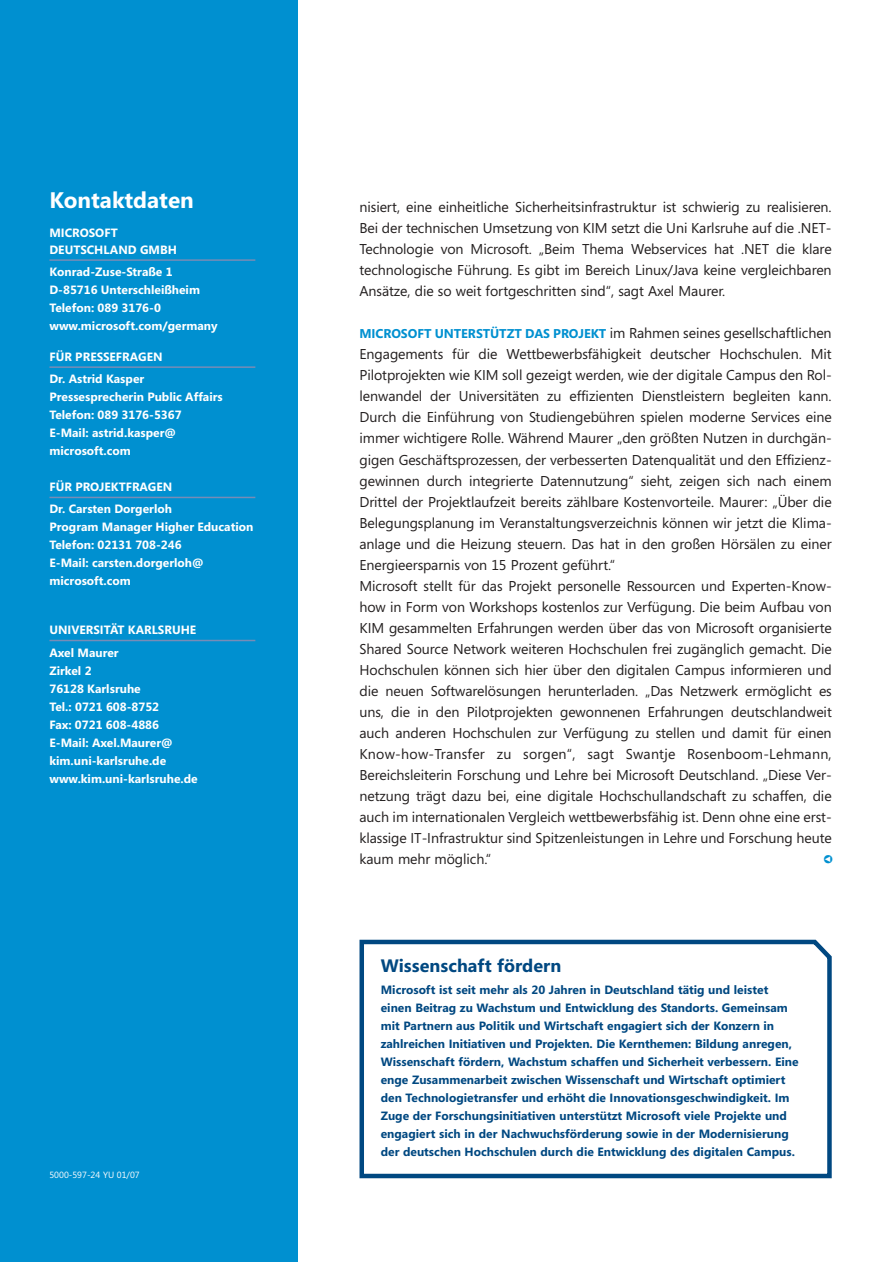
<style>
.page{position:relative;width:893px;height:1262px;background:#fff}
.page>*{position:absolute;margin:0;border:0;box-sizing:border-box;transform-origin:0 0}
.t1{font:700 22.5px "Segoe";color:#fff}
.t2{font:700 18px "Segoe";color:#004881}
.t3{font:14.25px/21px "Segoe";letter-spacing:-.005em;color:#231f1f;text-align:justify}
.t4{font:700 12px/18px "Segoe";color:#004881}
.t5{font:700 12px/18px "Segoe";color:#fff}
.t6{font:9px "Segoe";color:#fff}
.s1{font-weight:700;font-size:12.75px;color:#0090d0}
</style>
<div class="page">
<div style="left:0;top:0;width:298px;height:1261px;background:#0090d0"></div>
<hr style="left:49px;top:259px;width:206px;height:2px;background:#778cb6">
<hr style="left:49px;top:366px;width:206px;height:2px;background:#778cb6">
<hr style="left:49px;top:496px;width:206px;height:2px;background:#778cb6">
<hr style="left:49px;top:640px;width:206px;height:1px;background:#778cb6">
<svg style="left:359px;top:939px;width:472px;height:239px"></svg>
<h1 class="t1" style="left:49px;top:192px;width:146px">Kontaktdaten</h1>
<p class="t5" style="left:49px;top:226px;width:129px;line-height:16.5px">MICROSOFT<br>DEUTSCHLAND GMBH</p>
<p class="t5" style="left:49px;top:264px;width:170px">Konrad-Zuse-Straße 1<br>D-85716 Unterschleißheim<br>Telefon: 089 3176-0 www.microsoft.com/germany</p>
<p class="t5" style="left:49px;top:347px;width:115px;line-height:22.2px">FÜR PRESSEFRAGEN<br>Dr. Astrid Kasper</p>
<p class="t5" style="left:49px;top:389px;width:175px">Pressesprecherin Public Affairs<br>Telefon: 089 3176-5367<br>E-Mail: astrid.kasper@ microsoft.com</p>
<p class="t5" style="left:49px;top:477px;width:124px;line-height:22.2px">FÜR PROJEKTFRAGEN<br>Dr. Carsten Dorgerloh</p>
<p class="t5" style="left:49px;top:519px;width:205px">Program Manager Higher Education<br>Telefon: 02131 708-246<br>E-Mail: carsten.dorgerloh@ microsoft.com</p>
<p class="t5" style="left:49px;top:620px;width:148px;line-height:22.2px">UNIVERSITÄT KARLSRUHE<br>Axel Maurer</p>
<p class="t5" style="left:49px;top:662px;width:150px">Zirkel 2<br>76128 Karlsruhe<br>Tel.: 0721 608-8752<br>Fax: 0721 608-4886<br>E-Mail: Axel.Maurer@ kim.uni-karlsruhe.de www.kim.uni-karlsruhe.de</p>
<p class="t6" style="left:49px;top:1172px;width:92px">5000-597-24 YU 01/07</p>
<p class="t3" style="left:359px;top:198px;width:473px">nisiert, eine einheitliche Sicherheitsinfrastruktur ist schwierig zu realisieren.<br>Bei der technischen Umsetzung von KIM setzt die Uni Karlsruhe auf die .NET-Technologie von Microsoft. „Beim Thema Webservices hat .NET die klare technologische Führung. Es gibt im Bereich Linux/Java keine vergleichbaren Ansätze, die so weit fortgeschritten sind“, sagt Axel Maurer.</p>
<p class="t3" style="left:359px;top:324px;width:474px;text-align:left"><span class="s1">MICROSOFT UNTERSTÜTZT DAS PROJEKT</span> im Rahmen seines gesellschaftlichen Engagements für die Wettbewerbsfähigkeit deutscher Hochschulen. Mit Pilotprojekten wie KIM soll gezeigt werden, wie der digitale Campus den Rol&shy;lenwandel der Universitäten zu effizienten Dienstleistern begleiten kann.<br>Durch die Einführung von Studiengebühren spielen moderne Services eine immer wichtigere Rolle. Während Maurer „den größten Nutzen in durchgän&shy;gigen Geschäftsprozessen, der verbesserten Datenqualität und den Effizienz&shy;gewinnen durch integrierte Datennutzung“ sieht, zeigen sich nach einem Drittel der Projektlaufzeit bereits zählbare Kostenvorteile. Maurer: „Über die Belegungsplanung im Veranstaltungsverzeichnis können wir jetzt die Klima&shy;anlage und die Heizung steuern. Das hat in den großen Hörsälen zu einer Energieersparnis von 15 Prozent geführt.“<br>Microsoft stellt für das Projekt personelle Ressourcen und Experten-Know&shy;how in Form von Workshops kostenlos zur Verfügung. Die beim Aufbau von KIM gesammelten Erfahrungen werden über das von Microsoft organisierte Shared Source Network weiteren Hochschulen frei zugänglich gemacht. Die Hochschulen können sich hier über den digitalen Campus informieren und die neuen Softwarelösungen herunterladen. „Das Netzwerk ermöglicht es uns, die in den Pilotprojekten gewonnenen Erfahrungen deutschlandweit auch anderen Hochschulen zur Verfügung zu stellen und damit für einen Know-how-Transfer zu sorgen“, sagt Swantje Rosenboom-Lehmann, Bereichsleiterin Forschung und Lehre bei Microsoft Deutschland. „Diese Ver&shy;netzung trägt dazu bei, eine digitale Hochschullandschaft zu schaffen, die auch im internationalen Vergleich wettbewerbsfähig ist. Denn ohne eine erst&shy;klassige IT-Infrastruktur sind Spitzenleistungen in Lehre und Forschung heute kaum mehr möglich.“</p>
<p class="t2" style="left:381px;top:959px;width:182px">Wissenschaft fördern</p>
<p class="t4" style="left:381px;top:982px;width:419px">Microsoft ist seit mehr als 20 Jahren in Deutschland tätig und leistet einen Beitrag zu Wachstum und Entwicklung des Standorts. Gemeinsam mit Partnern aus Politik und Wirtschaft engagiert sich der Konzern in zahlreichen Initiativen und Projekten. Die Kernthemen: Bildung anregen, Wissenschaft fördern, Wachstum schaffen und Sicherheit verbessern. Eine enge Zusammenarbeit zwischen Wissenschaft und Wirtschaft optimiert den Technologietransfer und erhöht die Innovationsgeschwindigkeit. Im Zuge der Forschungsinitiativen unterstützt Microsoft viele Projekte und engagiert sich in der Nachwuchsförderung sowie in der Modernisierung der deutschen Hochschulen durch die Entwicklung des digitalen Campus.</p>
</div>
